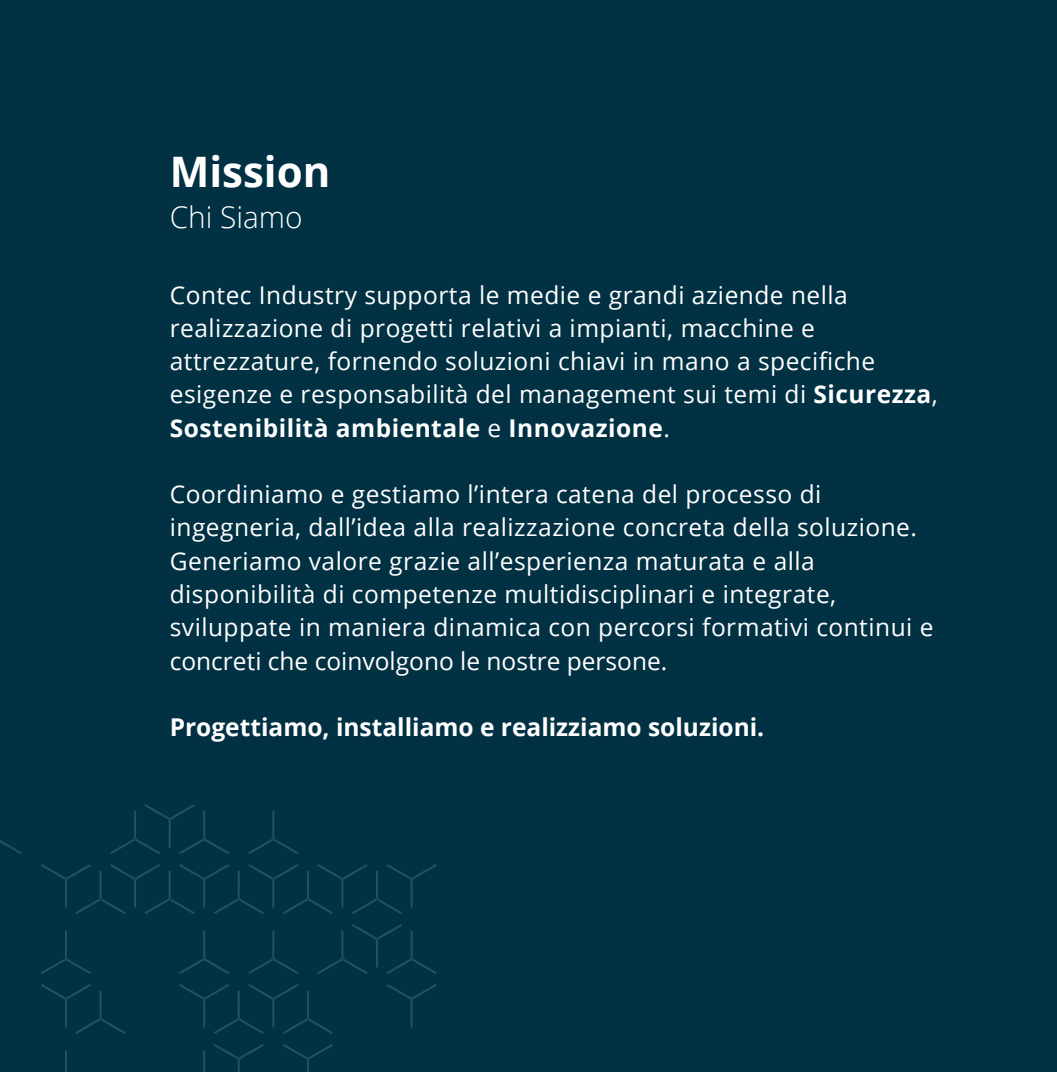
<style>
.page{position:relative;width:1057px;height:1072px;background:#fff}
.page>*{position:absolute;margin:0;border:0;box-sizing:border-box;transform-origin:0 0}
.t1{font:700 42px "Open Sans";color:#fff}
.t2{font:300 29.75px "Open Sans";color:#fff}
.t3{font:24.5px/33.2px "Open Sans";letter-spacing:.02em;color:#fff}
.t4{font:700 24.5px "Open Sans";color:#fff}
.s1{font-weight:700}
</style>
<div class="page">
<div style="left:0;top:0;width:1057px;height:1071px;background:#013143"></div>
<svg style="left:179px;top:930px;width:50px;height:44px"></svg>
<svg style="left:65px;top:1050px;width:2px;height:21px"></svg>
<svg style="left:41px;top:930px;width:50px;height:44px"></svg>
<svg style="left:41px;top:984px;width:85px;height:50px"></svg>
<svg style="left:203px;top:1044px;width:61px;height:27px"></svg>
<svg style="left:283px;top:1044px;width:50px;height:27px"></svg>
<svg style="left:110px;top:804px;width:119px;height:50px"></svg>
<svg style="left:317px;top:924px;width:120px;height:50px"></svg>
<svg style="left:387px;top:984px;width:50px;height:43px"></svg>
<svg style="left:248px;top:811px;width:50px;height:43px"></svg>
<svg style="left:248px;top:930px;width:50px;height:44px"></svg>
<svg style="left:179px;top:984px;width:154px;height:50px"></svg>
<svg style="left:41px;top:864px;width:396px;height:50px"></svg>
<svg style="left:0;top:840px;width:22px;height:14px"></svg>
<h1 class="t1" style="left:170px;top:142px;width:162px">Mission</h1>
<p class="t2" style="left:170px;top:196px;width:134px">Chi Siamo</p>
<p class="t3" style="left:170px;top:277px;width:769px">Contec Industry supporta le medie e grandi aziende nella realizzazione di progetti relativi a impianti, macchine e attrezzature, fornendo soluzioni chiavi in mano a specifiche esigenze e responsabilità del management sui temi di <span class="s1">Sicurezza</span>, <span class="s1">Sostenibilità ambientale</span> e <span class="s1">Innovazione</span>.</p>
<p class="t3" style="left:170px;top:477px;width:765px">Coordiniamo e gestiamo l’intera catena del processo di ingegneria, dall’idea alla realizzazione concreta della soluzione.<br>Generiamo valore grazie all’esperienza maturata e alla disponibilità di competenze multidisciplinari e integrate, sviluppate in maniera dinamica con percorsi formativi continui e concreti che coinvolgono le nostre persone.</p>
<p class="t4" style="left:170px;top:710px;width:596px">Progettiamo, installiamo e realizziamo soluzioni.</p>
</div>
